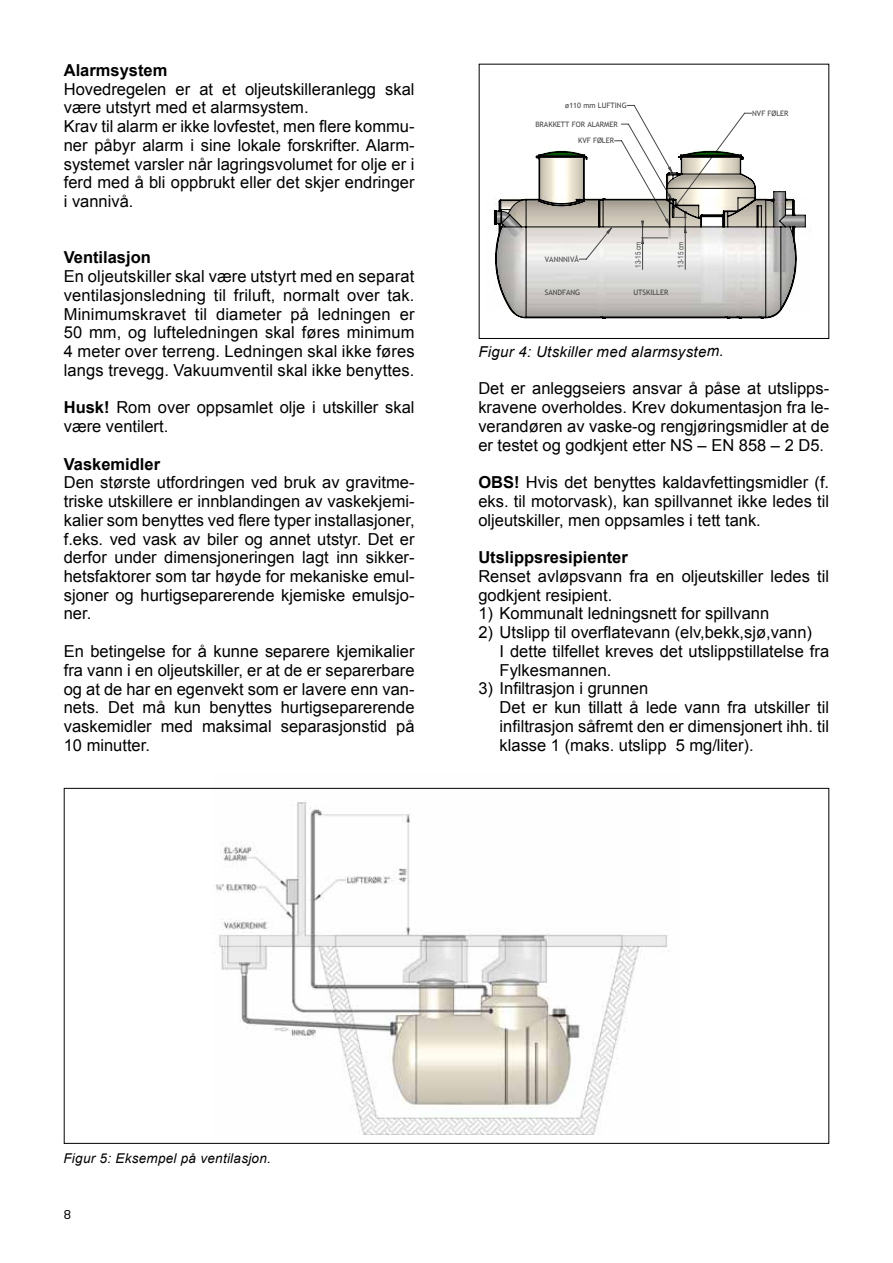
<style>
.page{position:relative;width:893px;height:1263px;background:#fff}
.page>*{position:absolute;margin:0;border:0;box-sizing:border-box;transform-origin:0 0}
.t1{font:16.5px/18.8px "Arial";color:#000}
.t2{font:700 16.5px "Arial";color:#000}
.t3{font:italic 15px "Arial";letter-spacing:.02em;color:#000}
.t4{font:italic 13.5px "Arial";letter-spacing:.02em;color:#000}
.t5{font:12px "Neo Sans Std";color:#000}
.t6{font:7.5px "Trebuchet MS";color:#464646}
.t7{font:7.5px "Arial Narrow";color:#464646}
.s1{font-weight:700}
</style>
<div class="page">
<svg style="left:579px;top:105px;width:173px;height:46px"></svg>
<svg style="left:494px;top:151px;width:311px;height:167px"></svg>
<img style="left:213px;top:787px;width:466px;height:348px">
<p class="t2" style="left:64px;top:59px;width:105px">Alarmsystem</p>
<p class="t1" style="left:64px;top:80px;width:352px">Hovedregelen er at et oljeutskilleranlegg skal være utstyrt med et alarmsystem.<br>Krav til alarm er ikke lovfestet, men flere kommu&shy;ner påbyr alarm i sine lokale forskrifter. Alarm&shy;systemet varsler når lagringsvolumet for olje er i ferd med å bli oppbrukt eller det skjer endringer i vannivå.</p>
<p class="t2" style="left:64px;top:246px;width:89px">Ventilasjon</p>
<p class="t1" style="left:64px;top:267px;width:352px;text-align:justify">En oljeutskiller skal være utstyrt med en separat ventilasjonsledning til friluft, normalt over tak.<br>Minimumskravet til diameter på ledningen er 50 mm, og lufteledningen skal føres minimum 4 meter over terreng. Ledningen skal ikke føres langs trevegg. Vakuumventil skal ikke benyttes.</p>
<p class="t1" style="left:64px;top:398px;width:352px"><span class="s1">Husk!</span> Rom over oppsamlet olje i utskiller skal være ventilert.</p>
<p class="t2" style="left:64px;top:453px;width:98px">Vaskemidler</p>
<p class="t1" style="left:64px;top:473px;width:352px;text-align:justify">Den største utfordringen ved bruk av gravitme&shy;triske utskillere er innblandingen av vaskekjemi&shy;kalier som benyttes ved flere typer installasjoner, f.eks. ved vask av biler og annet utstyr. Det er derfor under dimensjoneringen lagt inn sikker&shy;hetsfaktorer som tar høyde for mekaniske emul&shy;sjoner og hurtigseparerende kjemiske emulsjo&shy;ner.</p>
<p class="t1" style="left:64px;top:642px;width:352px;text-align:justify">En betingelse for å kunne separere kjemikalier fra vann i en oljeutskiller, er at de er separerbare og at de har en egenvekt som er lavere enn van&shy;nets. Det må kun benyttes hurtigseparerende vaskemidler med maksimal separasjonstid på 10 minutter.</p>
<p class="t6" style="left:565px;top:101px;width:63px">ø110 mm LUFTING</p>
<p class="t6" style="left:535px;top:120px;width:84px">BRAKKETT FOR ALARMER</p>
<p class="t6" style="left:578px;top:136px;width:37px">KVF FØLER</p>
<p class="t6" style="left:752px;top:109px;width:38px">NVF FØLER</p>
<p class="t7" style="left:633px;top:268px;width:27px;rotate:-90deg">13-15 cm</p>
<p class="t7" style="left:675px;top:268px;width:27px;rotate:-90deg">13-15 cm</p>
<p class="t6" style="left:545px;top:255px;width:35px">VANNNIVÅ</p>
<p class="t6" style="left:545px;top:288px;width:37px">SANDFANG</p>
<p class="t6" style="left:633px;top:288px;width:37px">UTSKILLER</p>
<p class="t3" style="left:478px;top:342px;width:247px">Figur 4: Utskiller med alarmsystem.</p>
<p class="t1" style="left:478px;top:379px;width:352px;text-align:justify">Det er anleggseiers ansvar å påse at utslipps&shy;kravene overholdes. Krev dokumentasjon fra le&shy;verandøren av vaske-og rengjøringsmidler at de er testet og godkjent etter NS – EN 858 – 2 D5.</p>
<p class="t1" style="left:478px;top:473px;width:352px;text-align:justify"><span class="s1">OBS!</span> Hvis det benyttes kaldavfettingsmidler (f. eks. til motorvask), kan spillvannet ikke ledes til oljeutskiller, men oppsamles i tett tank.</p>
<p class="t2" style="left:478px;top:546px;width:151px">Utslippsresipienter</p>
<p class="t1" style="left:478px;top:567px;width:352px">Renset avløpsvann fra en oljeutskiller ledes til godkjent resipient.</p>
<p class="t1" style="left:478px;top:604px;width:292px">1) Kommunalt ledningsnett for spillvann</p>
<p class="t1" style="left:500px;top:623px;width:331px;text-indent:-21px">2) Utslipp til overflatevann (elv,bekk,sjø,vann)<br>I dette tilfellet kreves det utslippstillatelse fra<br>Fylkesmannen.</p>
<p class="t1" style="left:500px;top:679px;width:331px;text-indent:-21px">3) Infiltrasjon i grunnen<br>Det er kun tillatt å lede vann fra utskiller til infiltrasjon såfremt den er dimensjonert ihh. til klasse 1 (maks. utslipp 5 mg/liter).</p>
<p class="t4" style="left:63px;top:1150px;width:209px">Figur 5: Eksempel på ventilasjon.</p>
<p class="t5" style="left:64px;top:1208px;width:9px">8</p>
</div>
